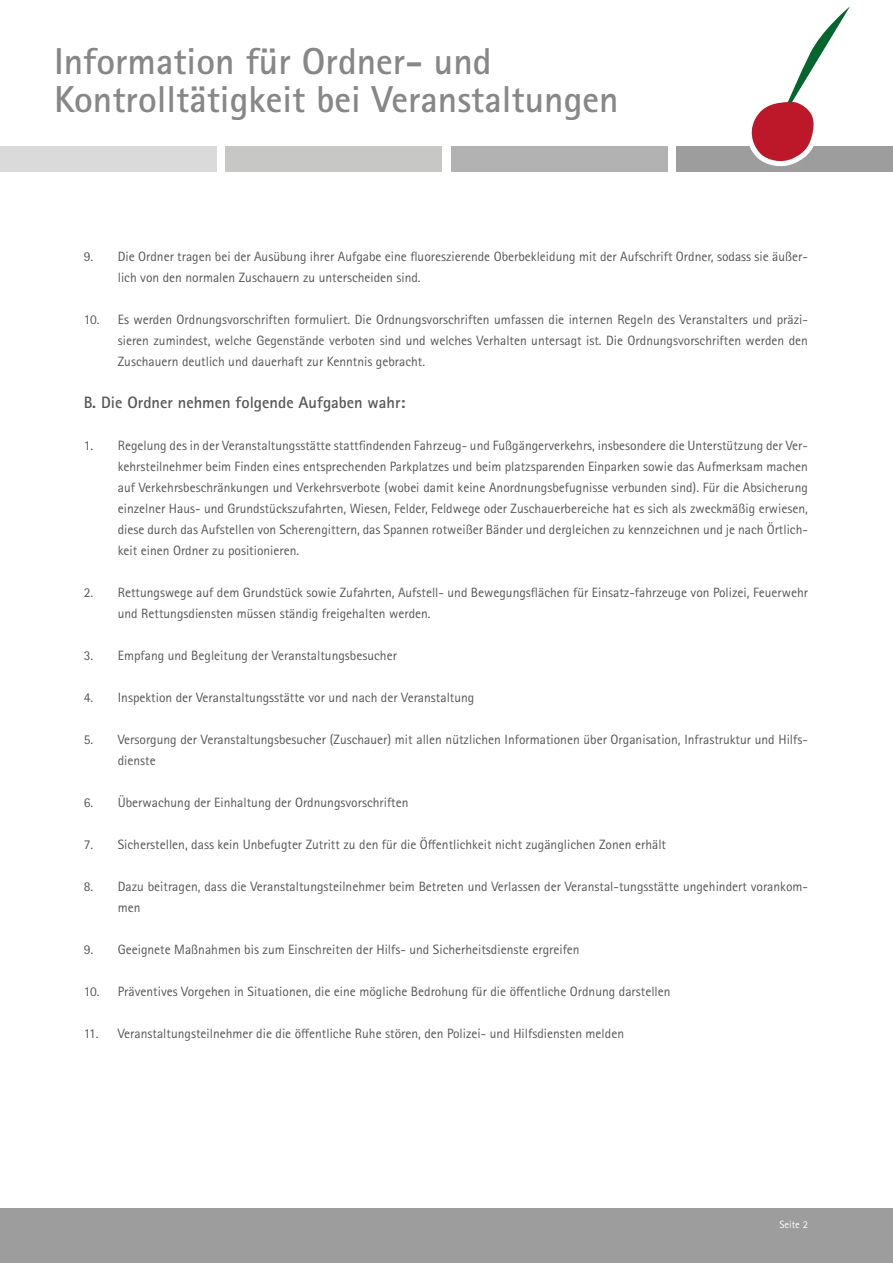
<style>
.page{position:relative;width:893px;height:1263px;background:#fff}
.page>*{position:absolute;margin:0;border:0;box-sizing:border-box;transform-origin:0 0}
.t1{font:700 37.5px/37.5px "Rotis Sans Serif Pro";color:#878787}
.t2{font:700 16.5px "Rotis Sans Serif Pro";color:#575756}
.t3{font:13.5px/21px "Rotis Sans Serif Pro";color:#575756}
.t4{font:10.5px "Rotis Sans Serif Pro";color:#fff}
</style>
<div class="page">
<div style="left:0;top:1209px;width:893px;height:54px;background:#9d9d9d"></div>
<div style="left:225px;top:147px;width:217px;height:25px;background:#c7c7c6"></div>
<div style="left:0;top:147px;width:217px;height:25px;background:#dadada"></div>
<div style="left:451px;top:147px;width:217px;height:25px;background:#b2b2b2"></div>
<div style="left:676px;top:147px;width:217px;height:25px;background:#9d9d9d"></div>
<svg style="left:737px;top:6px;width:113px;height:161px"></svg>
<h1 class="t1" style="left:54px;top:42px;width:566px">Information für Ordner- und<br>Kontrolltätigkeit bei Veranstaltungen</h1>
<p class="t3" style="left:118px;top:246px;width:692px;text-indent:-34px">9. Die Ordner tragen bei der Ausübung ihrer Aufgabe eine fluoreszierende Oberbekleidung mit der Aufschrift Ordner, sodass sie äußer&shy;lich von den normalen Zuschauern zu unterscheiden sind.</p>
<p class="t3" style="left:118px;top:309px;width:692px;text-align:justify;text-indent:-34px">10. Es werden Ordnungsvorschriften formuliert. Die Ordnungsvorschriften umfassen die internen Regeln des Veranstalters und präzi&shy;sieren zumindest, welche Gegenstände verboten sind und welches Verhalten untersagt ist. Die Ordnungsvorschriften werden den Zuschauern deutlich und dauerhaft zur Kenntnis gebracht.</p>
<p class="t2" style="left:84px;top:392px;width:323px">B. Die Ordner nehmen folgende Aufgaben wahr:</p>
<p class="t3" style="left:118px;top:435px;width:692px;text-align:justify;text-indent:-34px">1. Regelung des in der Veranstaltungsstätte stattfindenden Fahrzeug- und Fußgängerverkehrs, insbesondere die Unterstützung der Ver&shy;kehrsteilnehmer beim Finden eines entsprechenden Parkplatzes und beim platzsparenden Einparken sowie das Aufmerksam machen auf Verkehrsbeschränkungen und Verkehrsverbote (wobei damit keine Anordnungsbefugnisse verbunden sind). Für die Absicherung einzelner Haus- und Grundstückszufahrten, Wiesen, Felder, Feldwege oder Zuschauerbereiche hat es sich als zweckmäßig erwiesen, diese durch das Aufstellen von Scherengittern, das Spannen rotweißer Bänder und dergleichen zu kennzeichnen und je nach Örtlich&shy;keit einen Ordner zu positionieren.</p>
<p class="t3" style="left:118px;top:582px;width:692px;text-indent:-34px">2. Rettungswege auf dem Grundstück sowie Zufahrten, Aufstell- und Bewegungsflächen für Einsatz-fahrzeuge von Polizei, Feuerwehr und Rettungsdiensten müssen ständig freigehalten werden.</p>
<p class="t3" style="left:84px;top:645px;width:315px">3. Empfang und Begleitung der Veranstaltungsbesucher</p>
<p class="t3" style="left:84px;top:687px;width:392px">4. Inspektion der Veranstaltungsstätte vor und nach der Veranstaltung</p>
<p class="t3" style="left:118px;top:729px;width:692px;text-indent:-34px">5. Versorgung der Veranstaltungsbesucher (Zuschauer) mit allen nützlichen Informationen über Organisation, Infrastruktur und Hilfs&shy;dienste</p>
<p class="t3" style="left:84px;top:792px;width:326px">6. Überwachung der Einhaltung der Ordnungsvorschriften</p>
<p class="t3" style="left:84px;top:834px;width:584px">7. Sicherstellen, dass kein Unbefugter Zutritt zu den für die Öffentlichkeit nicht zugänglichen Zonen erhält</p>
<p class="t3" style="left:118px;top:876px;width:692px;text-indent:-34px">8. Dazu beitragen, dass die Veranstaltungsteilnehmer beim Betreten und Verlassen der Veranstal-tungsstätte ungehindert vorankom&shy;men</p>
<p class="t3" style="left:84px;top:939px;width:497px">9. Geeignete Maßnahmen bis zum Einschreiten der Hilfs- und Sicherheitsdienste ergreifen</p>
<p class="t3" style="left:84px;top:981px;width:588px">10. Präventives Vorgehen in Situationen, die eine mögliche Bedrohung für die öffentliche Ordnung darstellen</p>
<p class="t3" style="left:84px;top:1023px;width:542px">11. Veranstaltungsteilnehmer die die öffentliche Ruhe stören, den Polizei- und Hilfsdiensten melden</p>
<p class="t4" style="left:780px;top:1218px;width:30px">Seite 2</p>
</div>
